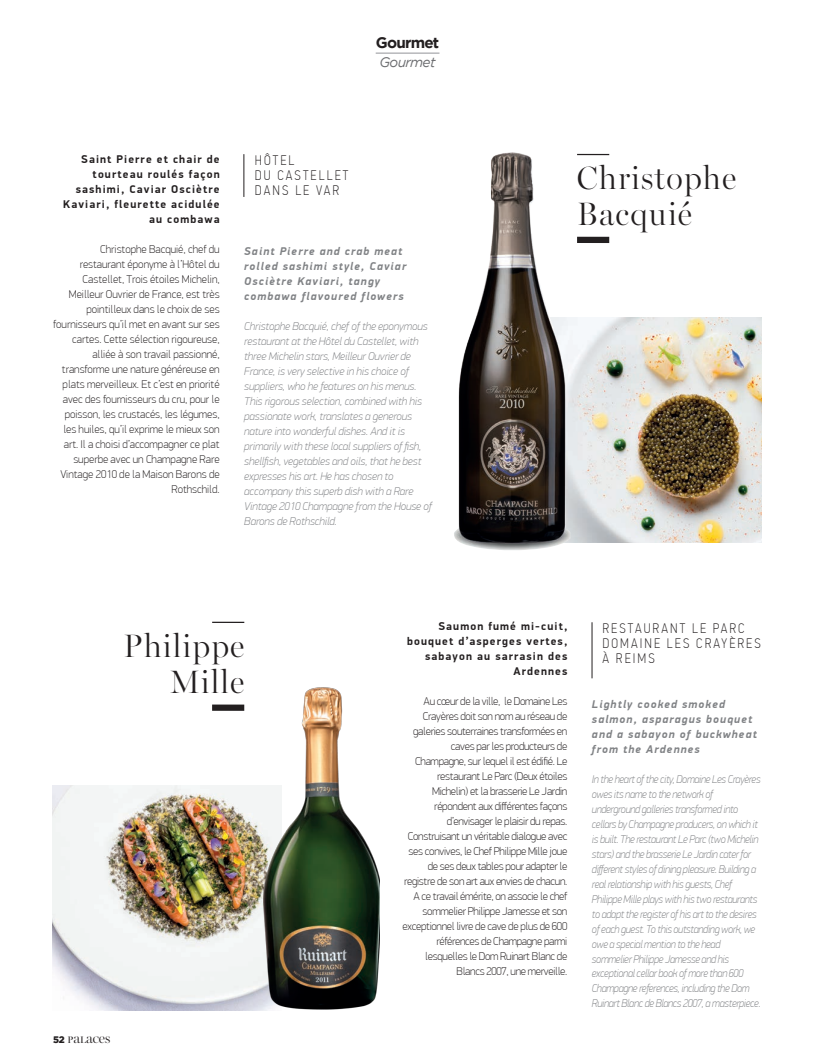
<style>
.page{position:relative;width:815px;height:1063px;background:#fff}
.page>*{position:absolute;margin:0;border:0;box-sizing:border-box;transform-origin:0 0}
.t1{font:300 32.5px/36.1px "Miller Banner";letter-spacing:.035em;color:#231f20;text-align:right}
.t2{font:700 15.25px "Gotham";letter-spacing:-.05em;color:#231f20}
.t3{font:100 13.75px/15px "PF Din Text Cond Pro";letter-spacing:.15em;color:#231f20}
.t4{font:italic 13.75px "Gotham";letter-spacing:-.05em;color:#6c6d70}
.t5{font:100 11.25px/15px "PF Din Display Pro";letter-spacing:-.025em;color:#231f20;text-align:right}
.t6{font:italic 100 11.25px/15px "PF Din Display Pro";letter-spacing:-.025em;color:#808285;scale:.93 1}
.t7{font:100 11.25px/15px "PF Din Display Pro";color:#231f20;text-align:right}
.t8{font:italic 100 11.25px/15px "PF Din Display Pro";letter-spacing:-.005em;color:#808285}
.t9{font:italic 700 11.25px/15px "PF Din Display Pro";letter-spacing:.1em;color:#808285}
.t10{font:700 11.25px/15px "PF Din Display Pro";letter-spacing:.1em;color:#231f20;text-align:right}
.t11{font:9.5px "Miller Banner";color:#231f20}
.s1{font-family:"Gotham";font-weight:900}
.s2{font-weight:300;font-size:14.38px}
</style>
<div class="page">
<hr style="left:376px;top:53px;width:63px;height:1px;background:#a8a9ad">
<hr style="left:212px;top:622px;width:32px;height:1px;background:#231f20">
<img style="left:53px;top:786px;width:199px;height:225px">
<img style="left:252px;top:687px;width:128px;height:324px">
<div style="left:212px;top:705px;width:32px;height:6px;background:#231f20"></div>
<hr style="left:577px;top:154px;width:32px;height:1px;background:#231f20">
<img style="left:571px;top:318px;width:191px;height:225px">
<img style="left:454px;top:152px;width:117px;height:398px">
<div style="left:577px;top:237px;width:32px;height:6px;background:#231f20"></div>
<hr style="left:244px;top:154px;width:1px;height:43px;background:#231f20">
<hr style="left:592px;top:622px;width:1px;height:56px;background:#231f20">
<h2 class="t2" style="left:376px;top:36px;width:65px">Gourmet</h2>
<p class="t4" style="left:380px;top:56px;width:58px">Gourmet</p>
<p class="t10" style="left:63px;top:152px;width:158px">Saint Pierre et chair de tourteau roulés façon sashimi, Caviar Osciètre<br>Kaviari, fleurette acidulée au combawa</p>
<p class="t7" style="left:53px;top:242px;width:168px">Christophe Bacquié, chef du restaurant éponyme à l’Hôtel du Castellet, Trois étoiles Michelin, Meilleur Ouvrier de France, est très pointilleux dans le choix de ses fournisseurs qu’il met en avant sur ses cartes. Cette sélection rigoureuse, alliée à son travail passionné, transforme une nature généreuse en plats merveilleux. Et c’est en priorité avec des fournisseurs du cru, pour le poisson, les crustacés, les légumes, les huiles, qu’il exprime le mieux son art. Il a choisi d’accompagner ce plat superbe avec un Champagne Rare Vintage 2010 de la Maison Barons de Rothschild.</p>
<p class="t3" style="left:255px;top:154px;width:95px">HÔTEL<br>DU CASTELLET<br>DANS LE VAR</p>
<p class="t9" style="left:244px;top:244px;width:163px">Saint Pierre and crab meat rolled sashimi style, Caviar<br>Osciètre Kaviari, tangy combawa flavoured flowers</p>
<p class="t8" style="left:244px;top:319px;width:189px">Christophe Bacquié, chef of the eponymous restaurant at the Hôtel du Castellet, with three Michelin stars, Meilleur Ouvrier de France, is very selective in his choice of suppliers, who he features on his menus.<br>This rigorous selection, combined with his passionate work, translates a generous nature into wonderful dishes. And it is primarily with these local suppliers of fish, shellfish, vegetables and oils, that he best expresses his art. He has chosen to accompany this superb dish with a Rare Vintage 2010 Champagne from the House of Barons de Rothschild.</p>
<h1 class="t1" style="left:577px;top:159px;width:161px;text-align:left">Christophe<br>Bacquié</h1>
<p class="t11" style="left:53px;top:1034px;width:59px"><span class="s1">52</span> P<span class="s2">a</span>L<span class="s2">a</span>C<span class="s2">e</span>S</p>
<p class="t10" style="left:407px;top:620px;width:162px">Saumon fumé mi-cuit, bouquet d’asperges vertes, sabayon au sarrasin des<br>Ardennes</p>
<p class="t5" style="left:403px;top:695px;width:166px">Au cœur de la ville, le Domaine Les Crayères doit son nom au réseau de galeries souterraines transformées en caves par les producteurs de Champagne, sur lequel il est édifié. Le restaurant Le Parc (Deux étoiles Michelin) et la brasserie Le Jardin répondent aux différentes façons d’envisager le plaisir du repas.<br>Construisant un véritable dialogue avec ses convives, le Chef Philippe Mille joue de ses deux tables pour adapter le registre de son art aux envies de chacun.<br>A ce travail émérite, on associe le chef sommelier Philippe Jamesse et son exceptionnel livre de cave de plus de 600 références de Champagne parmi lesquelles le Dom Ruinart Blanc de Blancs 2007, une merveille.</p>
<h1 class="t1" style="left:123px;top:627px;width:123px">Philippe<br>Mille</h1>
<p class="t3" style="left:602px;top:622px;width:160px">RESTAURANT LE PARC<br>DOMAINE LES CRAYÈRES<br>À REIMS</p>
<p class="t9" style="left:592px;top:697px;width:166px">Lightly cooked smoked salmon, asparagus bouquet and a sabayon of buckwheat from the Ardennes</p>
<p class="t6" style="left:592px;top:772px;width:183px">In the heart of the city, Domaine Les Crayères owes its name to the network of underground galleries transformed into cellars by Champagne producers, on which it is built. The restaurant Le Parc (two Michelin stars) and the brasserie Le Jardin cater for different styles of dining pleasure. Building a real relationship with his guests, Chef Philippe Mille plays with his two restaurants to adapt the register of his art to the desires of each guest. To this outstanding work, we owe a special mention to the head sommelier Philippe Jamesse and his exceptional cellar book of more than 600<br>Champagne references, including the Dom Ruinart Blanc de Blancs 2007, a masterpiece.</p>
</div>
